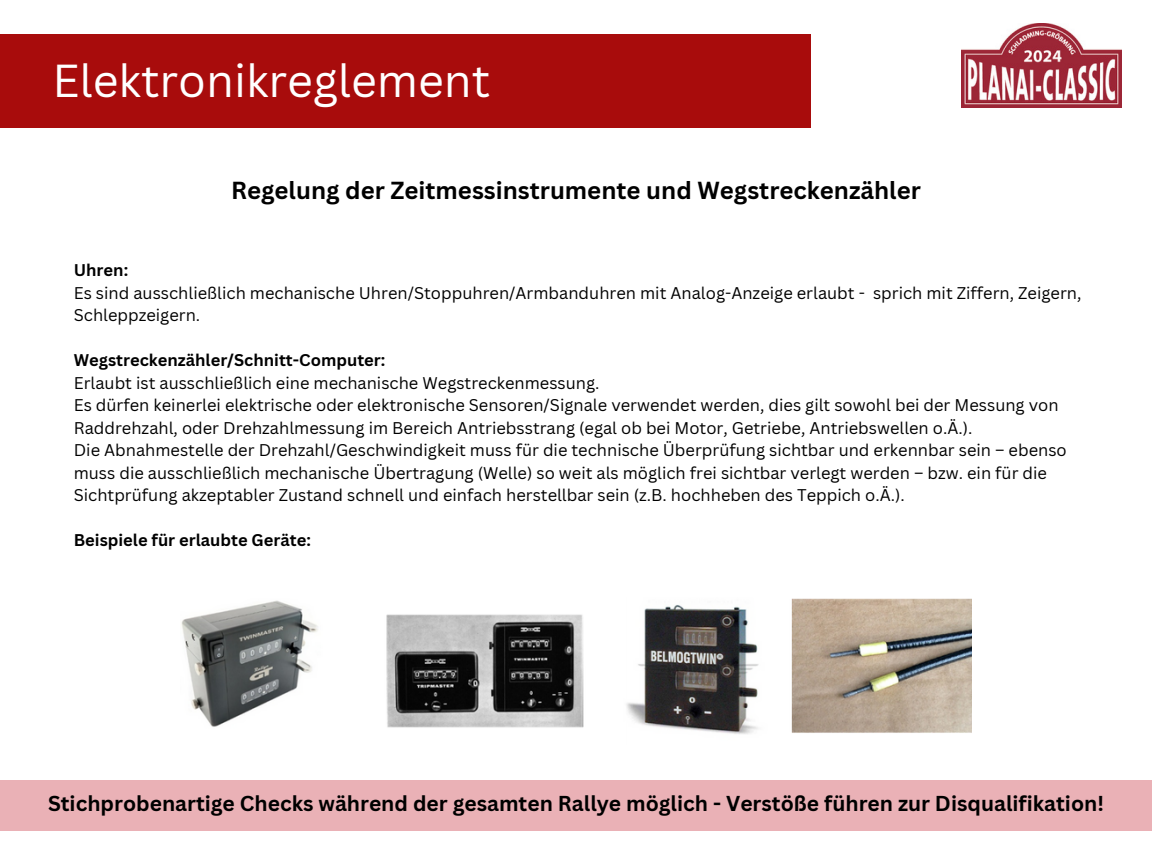
<style>
.page{position:relative;width:1152px;height:864px;background:#fff}
.page>*{position:absolute;margin:0;border:0;box-sizing:border-box;transform-origin:0 0}
.t1{font:45px "Canva Sans";color:#fff}
.t2{font:700 24px "Canva Sans";color:#000}
.t3{font:700 21px "Canva Sans";color:#000}
.t4{font:16.5px/22.5px "Canva Sans";color:#000}
.t5{font:700 16.5px "Canva Sans";color:#000}
</style>
<div class="page">
<div style="left:0;top:34px;width:811px;height:93px;background:#a80c0c"></div>
<img style="left:181px;top:598px;width:791px;height:136px">
<div style="left:0;top:780px;width:1152px;height:51px;background:#eab1b6"></div>
<img style="left:961px;top:24px;width:160px;height:83px">
<p class="t1" style="left:53px;top:49px;width:439px">Elektronikreglement</p>
<p class="t2" style="left:231px;top:174px;width:691px">Regelung der Zeitmessinstrumente und Wegstreckenzähler</p>
<p class="t5" style="left:74px;top:259px;width:56px">Uhren:</p>
<p class="t4" style="left:74px;top:281px;width:1009px">Es sind ausschließlich mechanische Uhren/Stoppuhren/Armbanduhren mit Analog-Anzeige erlaubt - sprich mit Ziffern, Zeigern,<br>Schleppzeigern.</p>
<p class="t5" style="left:74px;top:349px;width:313px">Wegstreckenzähler/Schnitt-Computer:</p>
<p class="t4" style="left:74px;top:371px;width:527px">Erlaubt ist ausschließlich eine mechanische Wegstreckenmessung.</p>
<p class="t4" style="left:74px;top:394px;width:986px">Es dürfen keinerlei elektrische oder elektronische Sensoren/Signale verwendet werden, dies gilt sowohl bei der Messung von<br>Raddrehzahl, oder Drehzahlmessung im Bereich Antriebsstrang (egal ob bei Motor, Getriebe, Antriebswellen o.Ä.).</p>
<p class="t4" style="left:74px;top:439px;width:995px">Die Abnahmestelle der Drehzahl/Geschwindigkeit muss für die technische Überprüfung sichtbar und erkennbar sein – ebenso muss die ausschließlich mechanische Übertragung (Welle) so weit als möglich frei sichtbar verlegt werden – bzw. ein für die<br>Sichtprüfung akzeptabler Zustand schnell und einfach herstellbar sein (z.B. hochheben des Teppich o.Ä.).</p>
<p class="t5" style="left:74px;top:529px;width:239px">Beispiele für erlaubte Geräte:</p>
<p class="t3" style="left:48px;top:788px;width:1057px">Stichprobenartige Checks während der gesamten Rallye möglich - Verstöße führen zur Disqualifikation!</p>
</div>
